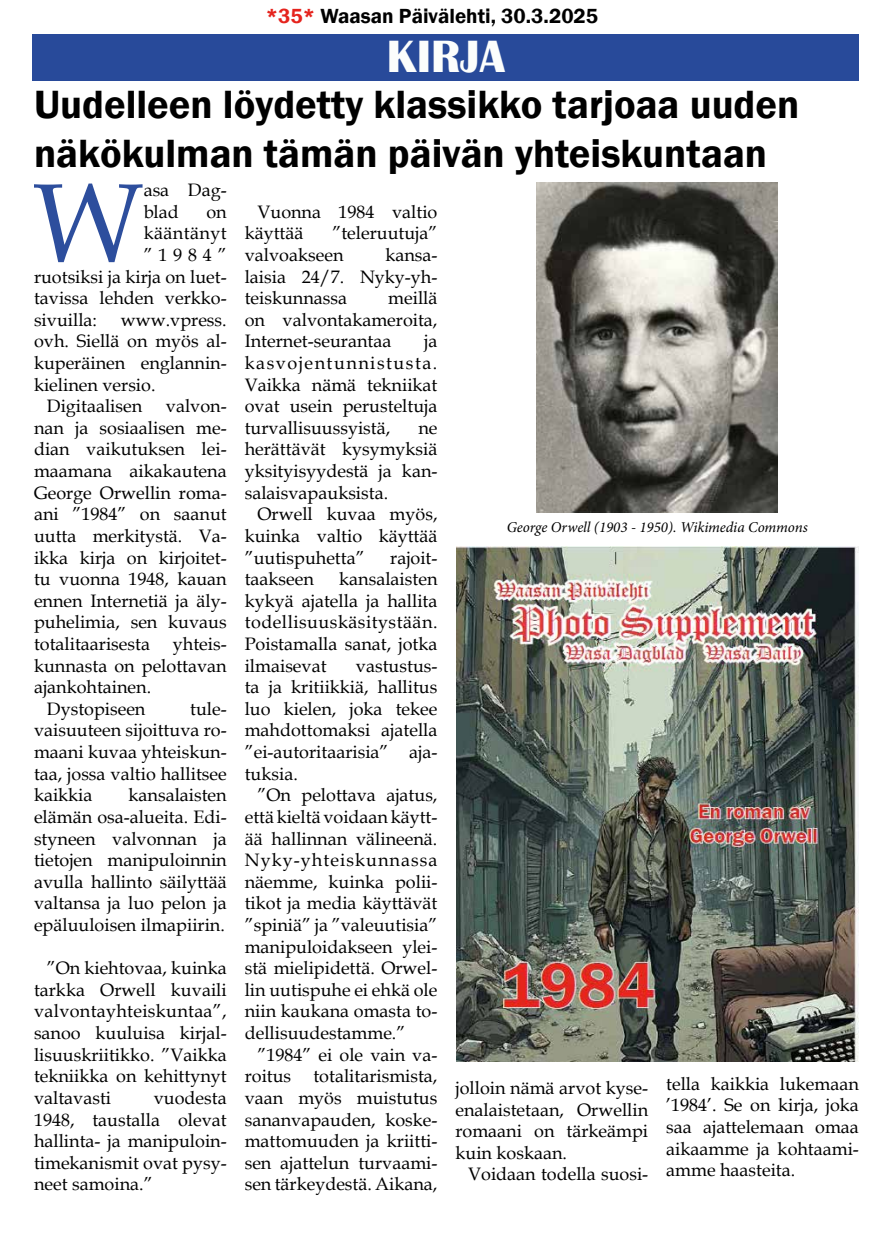
<style>
.page{position:relative;width:893px;height:1234px;background:#fff}
.page>*{position:absolute;margin:0;border:0;box-sizing:border-box;transform-origin:0 0}
.t1{font:110.85px "Book Antiqua";color:#2d4e9d}
.t2{font:700 46.5px "Britannic";color:#fbfdfc}
.t3{font:600 40.5px/48.6px "Franklin Gothic";color:#000}
.t4{font:600 21px "Franklin Gothic";color:#000}
.t5{font:18px/21.6px "Book Antiqua";color:#000;text-align:justify}
.t6{font:18px "Book Antiqua";letter-spacing:.025em;color:#000}
.t7{font:italic 15px "Minion Pro";letter-spacing:-.005em;color:#000}
.s1{color:#e5231d}
</style>
<div class="page">
<div style="left:33px;top:34px;width:826px;height:47px;background:#284a9a"></div>
<img style="left:456px;top:546px;width:402px;height:515px">
<img style="left:537px;top:183px;width:241px;height:329px">
<p class="t4" style="left:266px;top:3px;width:334px"><span class="s1">*35*</span> Waasan Päivälehti, 30.3.2025</p>
<h2 class="t2" style="left:387px;top:30px;width:120px">KIRJA</h2>
<h3 class="t3" style="left:34px;top:81px;width:767px">Uudelleen löydetty klassikko tarjoaa uuden näkökulman tämän päivän yhteiskuntaan</h3>
<h1 class="t1" style="left:33px;top:146px;width:112px">W</h1>
<p class="t5" style="left:144px;top:179px;width:85px">asa Dag&shy;blad</p>
<p class="t5" style="left:245px;top:200px;width:194px;text-indent:13px">Vuonna 1984 valtio käyttää</p>
<p class="t5" style="left:206px;top:200px;width:22px">on</p>
<p class="t6" style="left:144px;top:220px;width:85px">kääntänyt</p>
<p class="t5" style="left:144px;top:243px;width:85px">”1984”</p>
<p class="t5" style="left:34px;top:265px;width:194px">ruotsiksi ja kirja on luet-</p>
<p class="t5" style="left:34px;top:287px;width:194px">tavissa lehden verkko-</p>
<p class="t5" style="left:34px;top:308px;width:65px">sivuilla:</p>
<p class="t5" style="left:121px;top:308px;width:108px">www.vpress.</p>
<p class="t5" style="left:34px;top:330px;width:194px">ovh. Siellä on myös al-</p>
<p class="t5" style="left:34px;top:351px;width:194px">kuperäinen englannin-</p>
<p class="t5" style="left:34px;top:373px;width:123px">kielinen versio.</p>
<p class="t5" style="left:47px;top:395px;width:97px">Digitaalisen</p>
<p class="t5" style="left:245px;top:222px;width:194px;text-indent:88px">”teleruutuja” valvoakseen</p>
<p class="t5" style="left:245px;top:243px;width:194px;text-indent:141px">kansa&shy;laisia 24/7. Nyky-yh&shy;teiskunnassa</p>
<p class="t5" style="left:245px;top:287px;width:194px;text-indent:143px">meillä on valvontakameroita, Internet-seurantaa</p>
<p class="t5" style="left:245px;top:330px;width:194px;text-indent:180px">ja kasvojentunnistusta.<br>Vaikka nämä tekniikat ovat usein perusteltuja turvallisuussyistä,</p>
<p class="t5" style="left:34px;top:395px;width:194px;text-indent:132px">valvon&shy;nan ja sosiaalisen me&shy;dian vaikutuksen lei&shy;maamana aikakautena George Orwellin roma&shy;ani ”1984” on saanut uutta merkitystä. Va&shy;ikka kirja on kirjoitet&shy;tu vuonna 1948, kauan ennen Internetiä ja äly&shy;puhelimia, sen kuvaus totalitaarisesta</p>
<p class="t5" style="left:245px;top:416px;width:194px;text-indent:174px">ne herättävät kysymyksiä yksityisyydestä ja kan&shy;salaisvapauksista.</p>
<p class="t5" style="left:245px;top:503px;width:194px;text-indent:13px">Orwell kuvaa myös, kuinka valtio käyttää ”uutispuhetta”</p>
<p class="t7" style="left:507px;top:517px;width:303px">George Orwell (1903 - 1950). Wikimedia Commons</p>
<p class="t5" style="left:390px;top:546px;width:49px">rajoit-</p>
<p class="t5" style="left:245px;top:567px;width:194px;text-indent:95px">kansalaisten kykyä ajatella ja hallita todellisuuskäsitystään.<br>Poistamalla sanat, jotka ilmaisevat</p>
<p class="t5" style="left:245px;top:567px;width:71px">taakseen</p>
<p class="t5" style="left:173px;top:632px;width:55px">yhteis-</p>
<p class="t5" style="left:34px;top:654px;width:194px">kunnasta on pelottavan</p>
<p class="t5" style="left:34px;top:675px;width:119px">ajankohtainen.</p>
<p class="t5" style="left:47px;top:697px;width:100px">Dystopiseen</p>
<p class="t5" style="left:245px;top:654px;width:194px;text-indent:111px">vastustus&shy;ta ja kritiikkiä, hallitus luo kielen, joka tekee mahdottomaksi ajatella ”ei-autoritaarisia” aja&shy;tuksia.</p>
<p class="t5" style="left:245px;top:783px;width:194px;text-indent:13px">”On pelottava ajatus, että kieltä voidaan käytt&shy;ää hallinnan välineenä.<br>Nyky-yhteiskunnassa näemme, kuinka polii&shy;tikot ja media käyttävät ”spiniä” ja ”valeuutisia” manipuloidakseen ylei&shy;stä mielipidettä. Orwel&shy;lin uutispuhe ei ehkä ole niin kaukana omasta to&shy;dellisuudestamme.”</p>
<p class="t5" style="left:245px;top:1043px;width:194px;text-indent:13px">”1984” ei ole vain va&shy;roitus totalitarismista, vaan myös muistutus sananvapauden, koske&shy;mattomuuden ja kriitti&shy;sen ajattelun turvaami&shy;sen tärkeydestä. Aikana,</p>
<p class="t5" style="left:34px;top:697px;width:194px;text-indent:156px">tule&shy;vaisuuteen sijoittuva ro&shy;maani kuvaa yhteiskun&shy;taa, jossa valtio hallitsee kaikkia</p>
<p class="t5" style="left:34px;top:783px;width:194px;text-indent:95px">kansalaisten elämän osa-alueita. Edi&shy;styneen valvonnan ja tietojen manipuloinnin avulla hallinto säilyttää valtansa ja luo pelon ja epäluuloisen ilmapiirin.</p>
<p class="t5" style="left:34px;top:956px;width:194px;text-indent:13px">”On kiehtovaa, kuinka tarkka Orwell kuvaili valvontayhteiskuntaa”, sanoo kuuluisa kirjal&shy;lisuuskriitikko. ”Vaikka tekniikka on kehittynyt valtavasti</p>
<p class="t5" style="left:666px;top:1072px;width:194px">tella kaikkia lukemaan ’1984’. Se on kirja, joka saa ajattelemaan omaa aikaamme ja kohtaami&shy;amme haasteita.</p>
<p class="t5" style="left:455px;top:1076px;width:194px">jolloin nämä arvot kyse&shy;enalaistetaan, Orwellin romaani on tärkeämpi kuin koskaan.</p>
<p class="t5" style="left:468px;top:1162px;width:181px">Voidaan todella suosi-</p>
<p class="t5" style="left:34px;top:1086px;width:194px;text-indent:120px">vuodesta 1948, taustalla olevat hallinta- ja manipuloin&shy;timekanismit ovat pysy&shy;neet samoina.”</p>
</div>
